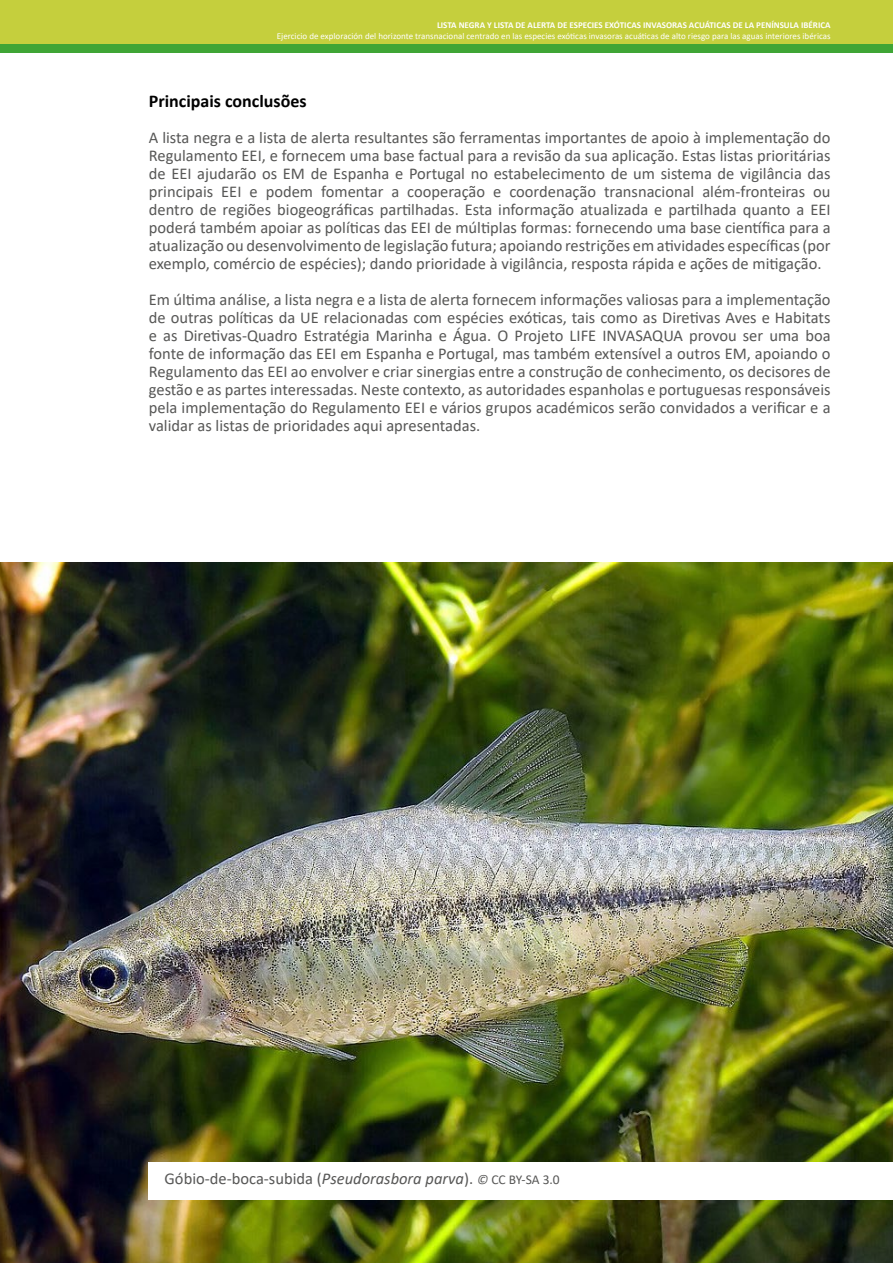
<style>
.page{position:relative;width:893px;height:1263px;background:#fff}
.page>*{position:absolute;margin:0;border:0;box-sizing:border-box;transform-origin:0 0}
.t1{font:700 18px "Calibri";color:#000}
.t2{font:16.5px/18px "Calibri";color:#575756;text-align:justify}
.t3{font:9px "Calibri";color:#fff}
.t4{font:700 9px "Calibri";color:#fff}
.s1{font-style:italic}
.s2{font-style:italic;font-size:13.5px}
.s3{font-size:13.5px}
</style>
<div class="page">
<div style="left:0;top:0;width:893px;height:45px;background:#c5cf3d"></div>
<div style="left:0;top:45px;width:893px;height:8px;background:#3fa535"></div>
<img style="left:0;top:562px;width:893px;height:701px">
<div style="left:149px;top:1162px;width:744px;height:37px;background:#fff"></div>
<p class="t4" style="left:437px;top:19px;width:395px">LISTA NEGRA Y LISTA DE ALERTA DE ESPECIES EXÓTICAS INVASORAS ACUÁTICAS DE LA PENÍNSULA IBÉRICA</p>
<p class="t3" style="left:277px;top:30px;width:555px">Ejercicio de exploración del horizonte transnacional centrado en las especies exóticas invasoras acuáticas de alto riesgo para las aguas interiores ibéricas</p>
<p class="t1" style="left:149px;top:89px;width:159px">Principais conclusões</p>
<p class="t2" style="left:149px;top:129px;width:683px">A lista negra e a lista de alerta resultantes são ferramentas importantes de apoio à implementação do Regulamento EEI, e fornecem uma base factual para a revisão da sua aplicação. Estas listas prioritárias de EEI ajudarão os EM de Espanha e Portugal no estabelecimento de um sistema de vigilância das principais EEI e podem fomentar a cooperação e coordenação transnacional além-fronteiras ou dentro de regiões biogeográficas partilhadas. Esta informação atualizada e partilhada quanto a EEI poderá também apoiar as políticas das EEI de múltiplas formas: fornecendo uma base científica para a atualização ou desenvolvimento de legislação futura; apoiando restrições em atividades específicas (por exemplo, comércio de espécies); dando prioridade à vigilância, resposta rápida e ações de mitigação.</p>
<p class="t2" style="left:149px;top:291px;width:683px">Em última análise, a lista negra e a lista de alerta fornecem informações valiosas para a implementação de outras políticas da UE relacionadas com espécies exóticas, tais como as Diretivas Aves e Habitats e as Diretivas-Quadro Estratégia Marinha e Água. O Projeto LIFE INVASAQUA provou ser uma boa fonte de informação das EEI em Espanha e Portugal, mas também extensível a outros EM, apoiando o Regulamento das EEI ao envolver e criar sinergias entre a construção de conhecimento, os decisores de gestão e as partes interessadas. Neste contexto, as autoridades espanholas e portuguesas responsáveis pela implementação do Regulamento EEI e vários grupos académicos serão convidados a verificar e a validar as listas de prioridades aqui apresentadas.</p>
<p class="t2" style="left:165px;top:1169px;width:397px">Góbio-de-boca-subida (<span class="s1">Pseudorasbora parva</span>). <span class="s2">©</span> <span class="s3">CC BY-SA 3.0</span></p>
</div>
